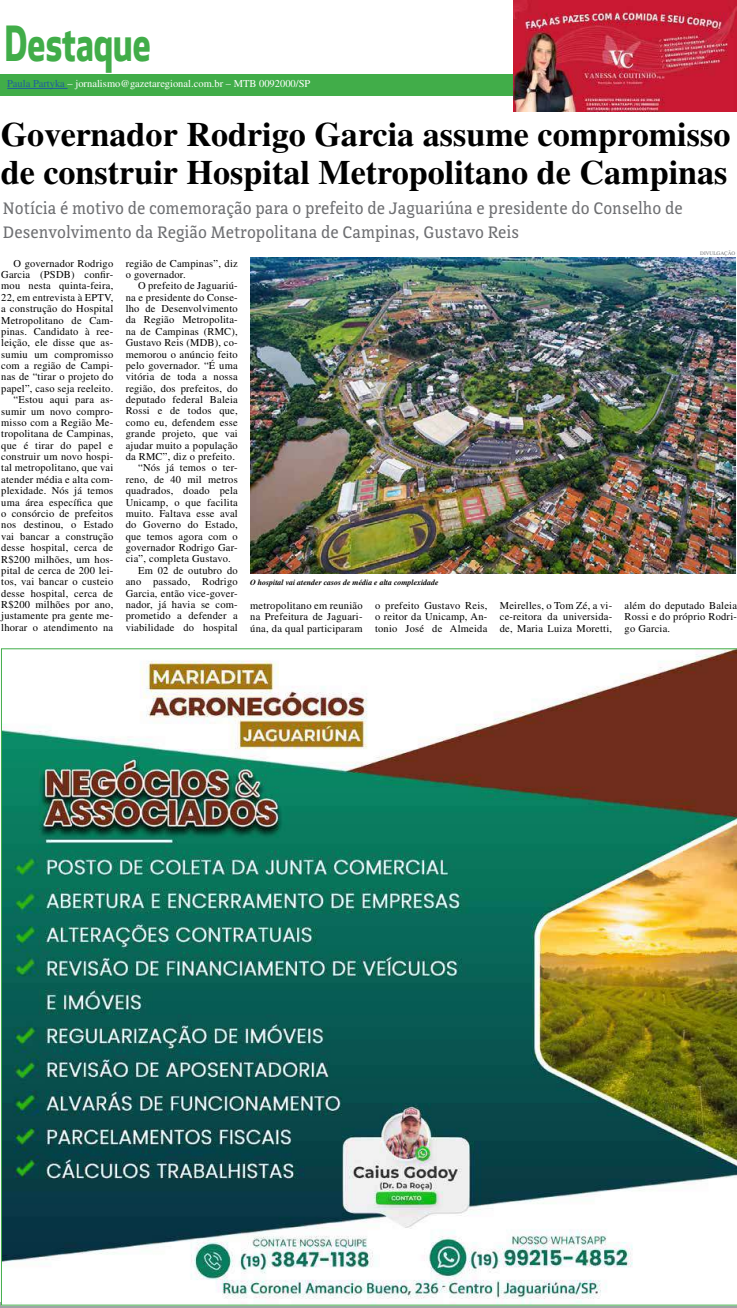
<style>
.page{position:relative;width:737px;height:1308px;background:#fff}
.page>*{position:absolute;margin:0;border:0;box-sizing:border-box;transform-origin:0 0}
.t1{font:700 47.25px "Apex New";color:#41ad49;scale:.75 1}
.t2{font:700 34.12px/37.6px "Times";color:#000}
.t3{font:17.5px/24.5px "Directa Serif";color:#6d6e71}
.t4{font:10.5px/11.4px "Times";letter-spacing:.02em;color:#000;text-align:justify}
.t5{font:10.5px "Times";color:#fff}
.t6{font:italic 700 7.88px "Times";color:#000}
.t7{font:5.25px "Times";color:#6d6e71}
.s1{color:#215e9e}
</style>
<div class="page">
<svg style="left:0;top:1302px;width:737px;height:5px"></svg>
<div style="left:0;top:74px;width:737px;height:22px;background:#41ad49"></div>
<hr style="left:7px;top:88px;width:61px;height:1px;background:#215e9e">
<img style="left:513px;top:0;width:224px;height:112px">
<img style="left:250px;top:258px;width:485px;height:315px">
<img style="left:1px;top:648px;width:736px;height:656px">
<h1 class="t1" style="left:5px;top:16px;width:196px">Destaque</h1>
<p class="t5" style="left:7px;top:78px;width:305px"><span class="s1">Paula Partyka</span> – jornalismo@gazetaregional.com.br – MTB 0092000/SP</p>
<h2 class="t2" style="left:1px;top:115px;width:731px">Governador Rodrigo Garcia assume compromisso de construir Hospital Metropolitano de Campinas</h2>
<h3 class="t3" style="left:3px;top:196px;width:681px">Notícia é motivo de comemoração para o prefeito de Jaguariúna e presidente do Conselho de<br>Desenvolvimento da Região Metropolitana de Campinas, Gustavo Reis</h3>
<p class="t7" style="left:700px;top:250px;width:36px">DIVULGAÇÃO</p>
<p class="t4" style="left:1px;top:257px;width:114px;text-align:right">O governador Rodrigo<br>Garcia (PSDB) confir&shy;mou nesta quinta-feira,<br>22, em entrevista à EPTV, a construção do Hospital<br>Metropolitano de Cam&shy;pinas. Candidato à ree&shy;leição, ele disse que as&shy;sumiu um compromisso com a região de Campi&shy;nas de “tirar o projeto do papel”, caso seja reeleito. “Estou aqui para as&shy;sumir um novo compro&shy;misso com a Região Me&shy;tropolitana de Campinas, que é tirar do papel e construir um novo hospi&shy;tal metropolitano, que vai atender média e alta com&shy;plexidade. Nós já temos uma área específica que o consórcio de prefeitos nos destinou, o Estado vai bancar a construção desse hospital, cerca de<br>R$200 milhões, um hos&shy;pital de cerca de 200 lei&shy;tos, vai bancar o custeio desse hospital, cerca de<br>R$200 milhões por ano, justamente pra gente me&shy;lhorar o atendimento na</p>
<p class="t4" style="left:126px;top:257px;width:114px">região de Campinas”, diz o governador.</p>
<p class="t4" style="left:138px;top:280px;width:101px">O prefeito de Jaguariú-</p>
<p class="t4" style="left:126px;top:291px;width:114px">na e presidente do Conse-</p>
<p class="t4" style="left:126px;top:303px;width:114px">lho de Desenvolvimento</p>
<p class="t4" style="left:126px;top:314px;width:114px">da Região Metropolita-</p>
<p class="t4" style="left:126px;top:325px;width:114px">na de Campinas (RMC),</p>
<p class="t4" style="left:126px;top:337px;width:114px">Gustavo Reis (MDB), co-</p>
<p class="t4" style="left:126px;top:348px;width:114px">memorou o anúncio feito</p>
<p class="t4" style="left:126px;top:359px;width:114px">pelo governador. “É uma</p>
<p class="t4" style="left:126px;top:371px;width:114px">vitória de toda a nossa</p>
<p class="t4" style="left:126px;top:382px;width:114px">região, dos prefeitos, do</p>
<p class="t4" style="left:126px;top:394px;width:114px">deputado federal Baleia</p>
<p class="t4" style="left:126px;top:405px;width:114px">Rossi e de todos que,</p>
<p class="t4" style="left:126px;top:416px;width:114px">como eu, defendem esse</p>
<p class="t4" style="left:126px;top:428px;width:114px">grande projeto, que vai</p>
<p class="t4" style="left:126px;top:439px;width:114px">ajudar muito a população</p>
<p class="t4" style="left:126px;top:450px;width:111px">da RMC”, diz o prefeito.</p>
<p class="t4" style="left:138px;top:462px;width:101px">“Nós já temos o ter-</p>
<p class="t4" style="left:126px;top:473px;width:114px">reno, de 40 mil metros</p>
<p class="t4" style="left:126px;top:485px;width:114px">quadrados, doado pela</p>
<p class="t4" style="left:126px;top:496px;width:114px">Unicamp, o que facilita</p>
<p class="t4" style="left:126px;top:507px;width:114px">muito. Faltava esse aval</p>
<p class="t4" style="left:126px;top:519px;width:114px">do Governo do Estado,</p>
<p class="t4" style="left:126px;top:530px;width:114px">que temos agora com o</p>
<p class="t4" style="left:126px;top:541px;width:114px">governador Rodrigo Gar-</p>
<p class="t4" style="left:126px;top:553px;width:107px">cia”, completa Gustavo.</p>
<p class="t4" style="left:138px;top:564px;width:101px">Em 02 de outubro do</p>
<p class="t4" style="left:126px;top:576px;width:114px">ano passado, Rodrigo</p>
<p class="t4" style="left:126px;top:587px;width:114px">Garcia, então vice-gover-</p>
<p class="t4" style="left:126px;top:598px;width:114px">nador, já havia se com-</p>
<p class="t4" style="left:126px;top:610px;width:114px">prometido a defender a</p>
<p class="t4" style="left:126px;top:621px;width:114px">viabilidade do hospital</p>
<p class="t6" style="left:250px;top:577px;width:190px">O hospital vai atender casos de média e alta complexidade</p>
<p class="t4" style="left:250px;top:599px;width:114px">metropolitano em reunião na Prefeitura de Jaguari&shy;úna, da qual participaram</p>
<p class="t4" style="left:375px;top:599px;width:114px">o prefeito Gustavo Reis, o reitor da Unicamp, An&shy;tonio José de Almeida</p>
<p class="t4" style="left:500px;top:599px;width:114px">Meirelles, o Tom Zé, a vi&shy;ce-reitora da universida&shy;de, Maria Luiza Moretti,</p>
<p class="t4" style="left:624px;top:599px;width:114px">além do deputado Baleia Rossi e do próprio Rodri&shy;go Garcia.</p>
</div>
